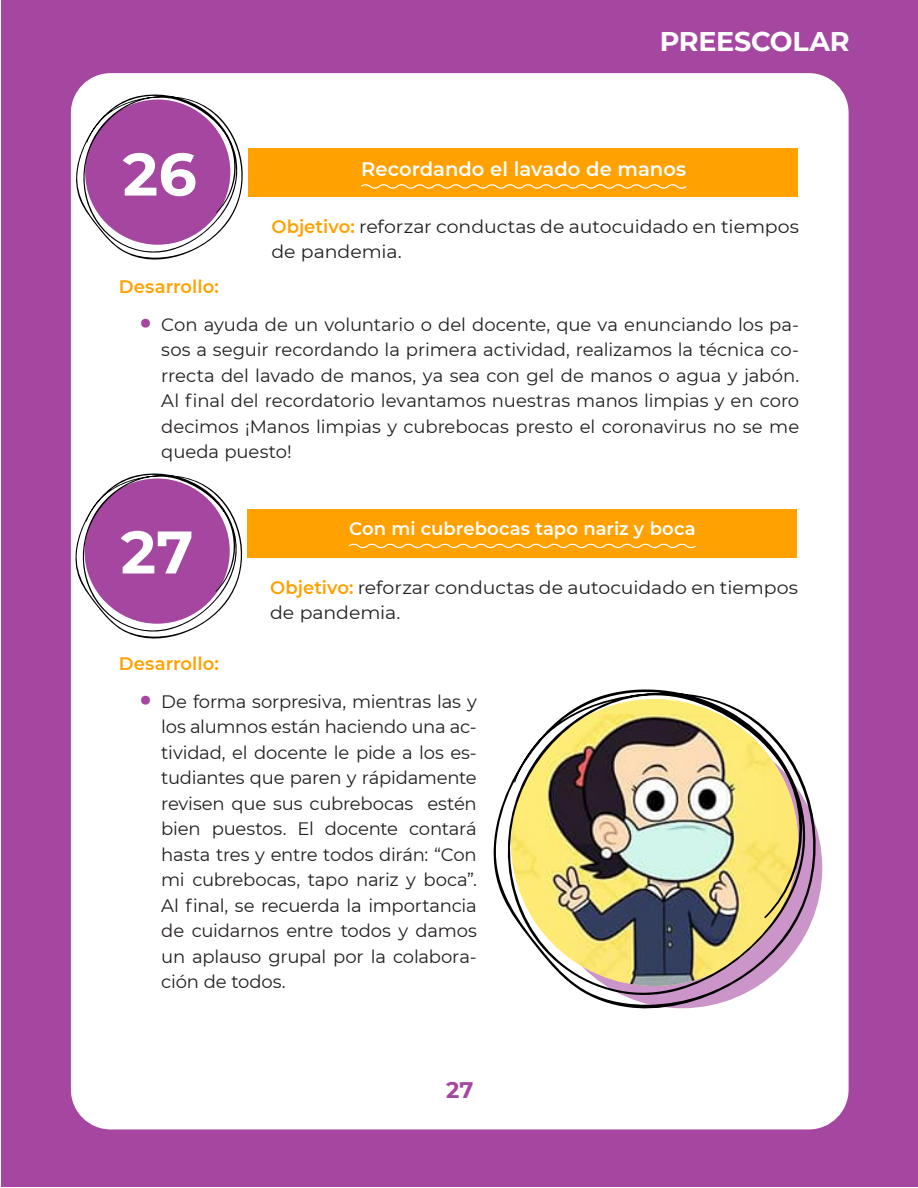
<style>
.page{position:relative;width:918px;height:1188px;background:#fff}
.page>*{position:absolute;margin:0;border:0;box-sizing:border-box;transform-origin:0 0}
.Días{font:700 60px "Montserrat";color:#fff}
.t1{font:700 27px "Montserrat";letter-spacing:-.015em;color:#fff}
.t2{font:700 22.5px "Montserrat";color:#a546a0}
.tituloActividades{font:600 19.5px "Montserrat";letter-spacing:.005em;color:#fff}
.t3{font:18px/25.5px "Montserrat";letter-spacing:-.005em;color:#231f20;text-align:justify}
.t4{font:18px/25.5px "Montserrat";letter-spacing:-.005em;color:#231f20;scale:1.05 1}
.tituloActividades-2{font:600 18px "Montserrat";color:#fff}
.t5{font:600 18px "Montserrat";letter-spacing:.005em;color:#ffa100}
.s1{font-weight:600;color:#ffa100}
.s2{font-weight:900;font-size:27px;color:#a546a0}
</style>
<div class="page">
<div style="left:2px;top:1px;width:916px;height:1186px;background:#a546a0"></div>
<div style="left:71px;top:73px;width:778px;height:1056px;background:#fff;border-radius:40px"></div>
<div style="left:248px;top:148px;width:550px;height:48px;background:#ffa100"></div>
<svg style="left:361px;top:184px;width:326px;height:5px"></svg>
<svg style="left:72px;top:89px;width:178px;height:171px"></svg>
<div style="left:247px;top:509px;width:550px;height:48px;background:#ffa100"></div>
<svg style="left:349px;top:543px;width:347px;height:6px"></svg>
<svg style="left:75px;top:473px;width:175px;height:166px"></svg>
<img style="left:493px;top:689px;width:330px;height:320px">
<p class="Días" style="left:123px;top:131px;width:76px">26</p>
<h2 class="t1" style="left:660px;top:22px;width:191px">PREESCOLAR</h2>
<p class="tituloActividades" style="left:361px;top:155px;width:327px">Recordando el lavado de manos</p>
<p class="t4" style="left:271px;top:213px;width:504px"><span class="s1">Objetivo:</span> reforzar conductas de autocuidado en tiempos de pandemia.</p>
<p class="t5" style="left:119px;top:274px;width:101px">Desarrollo:</p>
<p class="t3" style="left:161px;top:311px;width:639px;text-indent:-21px"><span class="s2">•</span> Con ayuda de un voluntario o del docente, que va enunciando los pa&shy;sos a seguir recordando la primera actividad, realizamos la técnica co&shy;rrecta del lavado de manos, ya sea con gel de manos o agua y jabón.<br>Al final del recordatorio levantamos nuestras manos limpias y en coro decimos ¡Manos limpias y cubrebocas presto el coronavirus no se me queda puesto!</p>
<p class="Días" style="left:121px;top:509px;width:74px">27</p>
<p class="tituloActividades-2" style="left:349px;top:516px;width:348px">Con mi cubrebocas tapo nariz y boca</p>
<p class="t4" style="left:270px;top:574px;width:504px"><span class="s1">Objetivo:</span> reforzar conductas de autocuidado en tiempos de pandemia.</p>
<p class="t5" style="left:119px;top:651px;width:101px">Desarrollo:</p>
<p class="t3" style="left:161px;top:688px;width:317px;text-indent:-21px"><span class="s2">•</span> De forma sorpresiva, mientras las y los alumnos están haciendo una ac&shy;tividad, el docente le pide a los es&shy;tudiantes que paren y rápidamente revisen que sus cubrebocas estén bien puestos. El docente contará hasta tres y entre todos dirán: “Con mi cubrebocas, tapo nariz y boca”.<br>Al final, se recuerda la importancia de cuidarnos entre todos y damos un aplauso grupal por la colabora&shy;ción de todos.</p>
<p class="t2" style="left:446px;top:1073px;width:29px">27</p>
</div>
